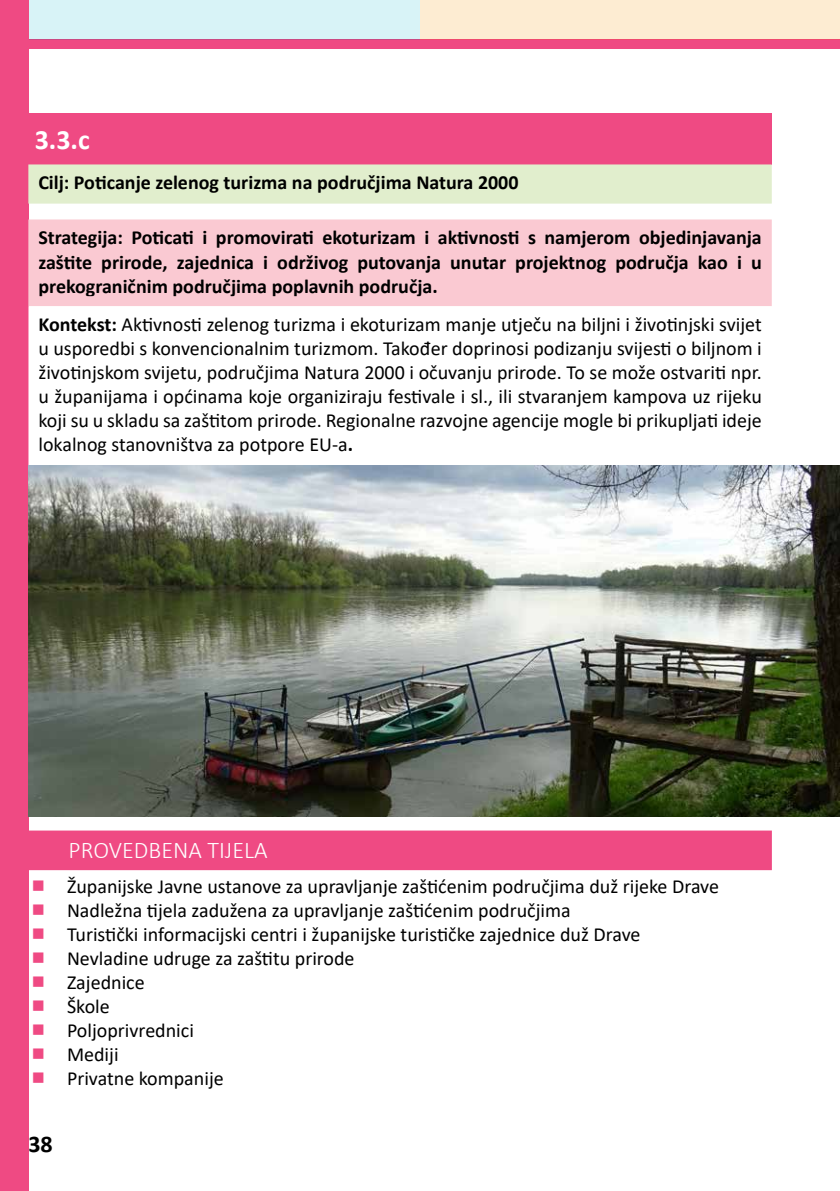
<style>
.page{position:relative;width:840px;height:1191px;background:#fff}
.page>*{position:absolute;margin:0;border:0;box-sizing:border-box;transform-origin:0 0}
.t1{font:700 28px "Calibri";color:#fff}
.t2{font:300 24px "Calibri";color:#fff}
.t3{font:700 24px "Calibri";color:#000}
.t4{font:20px/24px "Calibri";color:#000;text-align:justify}
.t5{font:700 20px/24px "Calibri";color:#000;text-align:justify}
.s1{font-weight:700}
</style>
<div class="page">
<div style="left:0;top:0;width:420px;height:40px;background:#d8f3f7"></div>
<div style="left:420px;top:0;width:419px;height:40px;background:#fdecd2"></div>
<div style="left:0;top:0;width:28px;height:1191px;background:#ef4a83"></div>
<div style="left:28px;top:40px;width:811px;height:9px;background:#ef4a83"></div>
<div style="left:28px;top:113px;width:743px;height:51px;background:#ef4a83"></div>
<div style="left:33px;top:224px;width:733px;height:77px;background:#fac9d2"></div>
<div style="left:28px;top:219px;width:743px;height:87px;border:10px solid #fac9d2"></div>
<div style="left:28px;top:830px;width:743px;height:40px;background:#ef4a83;border:2px solid #ef4a83"></div>
<div style="left:33px;top:169px;width:733px;height:30px;background:#e1eecd"></div>
<div style="left:28px;top:164px;width:743px;height:40px;border:10px solid #e1eecd"></div>
<img style="left:28px;top:465px;width:811px;height:351px">
<h1 class="t1" style="left:35px;top:120px;width:57px">3.3.c</h1>
<p class="t5" style="left:38px;top:171px;width:481px">Cilj: Poticanje zelenog turizma na područjima Natura 2000</p>
<p class="t5" style="left:38px;top:226px;width:724px">Strategija: Poticati i promovirati ekoturizam i aktivnosti s namjerom objedinjavanja zaštite prirode, zajednica i održivog putovanja unutar projektnog područja kao i u prekograničnim područjima poplavnih područja.</p>
<p class="t4" style="left:38px;top:312px;width:724px"><span class="s1">Kontekst:</span> Aktivnosti zelenog turizma i ekoturizam manje utječu na biljni i životinjski svijet u usporedbi s konvencionalnim turizmom. Također doprinosi podizanju svijesti o biljnom i životinjskom svijetu, područjima Natura 2000 i očuvanju prirode. To se može ostvariti npr. u županijama i općinama koje organiziraju festivale i sl., ili stvaranjem kampova uz rijeku koji su u skladu sa zaštitom prirode. Regionalne razvojne agencije mogle bi prikupljati ideje lokalnog stanovništva za potpore EU-a<span class="s1">.</span></p>
<p class="t2" style="left:69px;top:835px;width:200px">PROVEDBENA TIJELA</p>
<p class="t4" style="left:67px;top:873px;width:653px;text-align:left">Županijske Javne ustanove za upravljanje zaštićenim područjima duž rijeke Drave Nadležna tijela zadužena za upravljanje zaštićenim područjima<br>Turistički informacijski centri i županijske turističke zajednice duž Drave Nevladine udruge za zaštitu prirode<br>Zajednice<br>Škole<br>Poljoprivrednici<br>Mediji<br>Privatne kompanije</p>
<p class="t3" style="left:28px;top:1127px;width:26px">38</p>
</div>
